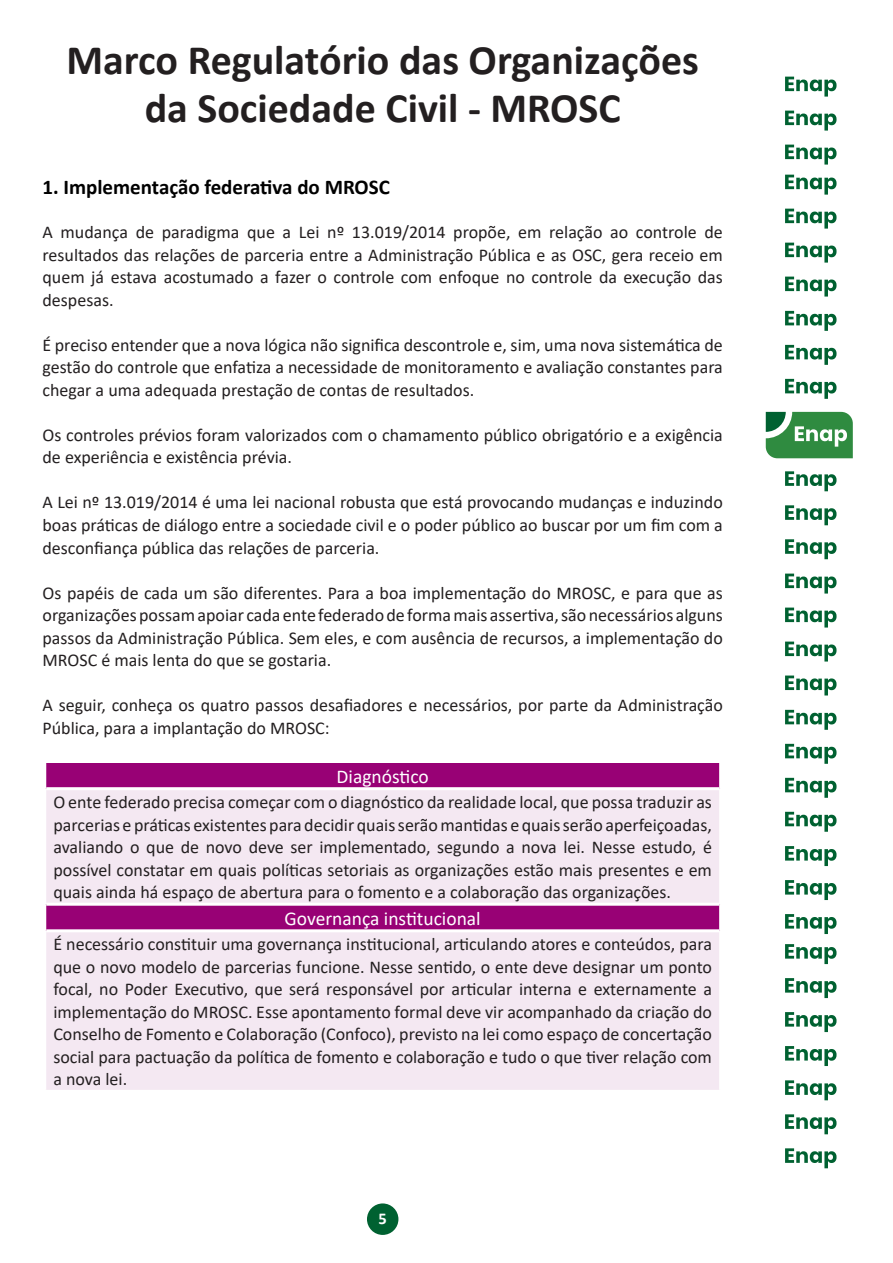
<style>
.page{position:relative;width:893px;height:1263px;background:#fff}
.page>*{position:absolute;margin:0;border:0;box-sizing:border-box;transform-origin:0 0}
.Titulo{font:700 42px "Calibri";color:#231f20}
.Sub_titulo{font:700 21px "Calibri";color:#000}
.texto{font:19.5px "Calibri";color:#fff}
.texto-2{font:18px/22.5px "Calibri";color:#231f20;text-align:justify}
.t1{font:700 16.5px "Calibri";color:#fff}
</style>
<div class="page">
<div style="left:367px;top:1203px;width:31px;height:32px;background:#006131;border-radius:50%"></div>
<svg style="left:766px;top:412px;width:87px;height:46px;background:#509c60"></svg>
<svg style="left:785px;top:914px;width:51px;height:20px"></svg>
<svg style="left:785px;top:880px;width:51px;height:20px"></svg>
<svg style="left:785px;top:846px;width:51px;height:20px"></svg>
<svg style="left:785px;top:812px;width:51px;height:20px"></svg>
<svg style="left:785px;top:778px;width:51px;height:20px"></svg>
<svg style="left:785px;top:744px;width:51px;height:20px"></svg>
<svg style="left:785px;top:710px;width:51px;height:20px"></svg>
<svg style="left:785px;top:1148px;width:51px;height:20px"></svg>
<svg style="left:785px;top:1114px;width:51px;height:20px"></svg>
<svg style="left:785px;top:1080px;width:51px;height:20px"></svg>
<svg style="left:785px;top:1046px;width:51px;height:20px"></svg>
<svg style="left:785px;top:1012px;width:51px;height:20px"></svg>
<svg style="left:785px;top:978px;width:51px;height:20px"></svg>
<svg style="left:785px;top:944px;width:51px;height:20px"></svg>
<svg style="left:785px;top:675px;width:51px;height:20px"></svg>
<svg style="left:785px;top:642px;width:51px;height:19px"></svg>
<svg style="left:785px;top:608px;width:51px;height:19px"></svg>
<svg style="left:785px;top:574px;width:51px;height:19px"></svg>
<svg style="left:785px;top:539px;width:51px;height:20px"></svg>
<svg style="left:785px;top:505px;width:51px;height:20px"></svg>
<svg style="left:785px;top:471px;width:51px;height:20px"></svg>
<svg style="left:785px;top:145px;width:51px;height:20px"></svg>
<svg style="left:785px;top:111px;width:51px;height:20px"></svg>
<svg style="left:785px;top:77px;width:51px;height:20px"></svg>
<svg style="left:785px;top:379px;width:51px;height:20px"></svg>
<svg style="left:785px;top:345px;width:51px;height:20px"></svg>
<svg style="left:785px;top:311px;width:51px;height:20px"></svg>
<svg style="left:785px;top:277px;width:51px;height:20px"></svg>
<svg style="left:785px;top:243px;width:51px;height:20px"></svg>
<svg style="left:785px;top:209px;width:51px;height:20px"></svg>
<svg style="left:785px;top:175px;width:51px;height:20px"></svg>
<div style="left:46px;top:763px;width:673px;height:24px;background:#980175"></div>
<svg style="left:46px;top:790px;width:673px;height:300px;background:#ecd6e8"></svg>
<hr style="left:46px;top:903px;width:673px;height:3px;background:#fff">
<hr style="left:46px;top:929px;width:673px;height:3px;background:#fff">
<p class="Titulo" style="left:66px;top:30px;width:634px">Marco Regulatório das Organizações</p>
<p class="Titulo" style="left:145px;top:78px;width:477px">da Sociedade Civil - MROSC</p>
<p class="Sub_titulo" style="left:43px;top:173px;width:349px">1. Implementação federativa do MROSC</p>
<p class="texto-2" style="left:43px;top:221px;width:682px">A mudança de paradigma que a Lei nº 13.019/2014 propõe, em relação ao controle de resultados das relações de parceria entre a Administração Pública e as OSC, gera receio em quem já estava acostumado a fazer o controle com enfoque no controle da execução das despesas.</p>
<p class="texto-2" style="left:43px;top:333px;width:682px">É preciso entender que a nova lógica não significa descontrole e, sim, uma nova sistemática de gestão do controle que enfatiza a necessidade de monitoramento e avaliação constantes para chegar a uma adequada prestação de contas de resultados.</p>
<p class="texto-2" style="left:43px;top:423px;width:682px">Os controles prévios foram valorizados com o chamamento público obrigatório e a exigência de experiência e existência prévia.</p>
<p class="texto-2" style="left:43px;top:491px;width:682px">A Lei nº 13.019/2014 é uma lei nacional robusta que está provocando mudanças e induzindo boas práticas de diálogo entre a sociedade civil e o poder público ao buscar por um fim com a desconfiança pública das relações de parceria.</p>
<p class="texto-2" style="left:43px;top:581px;width:682px">Os papéis de cada um são diferentes. Para a boa implementação do MROSC, e para que as organizações possam apoiar cada ente federado de forma mais assertiva, são necessários alguns passos da Administração Pública. Sem eles, e com ausência de recursos, a implementação do MROSC é mais lenta do que se gostaria.</p>
<p class="texto-2" style="left:43px;top:693px;width:682px">A seguir, conheça os quatro passos desafiadores e necessários, por parte da Administração<br>Pública, para a implantação do MROSC:</p>
<p class="texto" style="left:337px;top:763px;width:94px">Diagnóstico</p>
<p class="texto-2" style="left:53px;top:790px;width:660px">O ente federado precisa começar com o diagnóstico da realidade local, que possa traduzir as parcerias e práticas existentes para decidir quais serão mantidas e quais serão aperfeiçoadas, avaliando o que de novo deve ser implementado, segundo a nova lei. Nesse estudo, é possível constatar em quais políticas setoriais as organizações estão mais presentes e em quais ainda há espaço de abertura para o fomento e a colaboração das organizações.</p>
<p class="texto" style="left:285px;top:905px;width:198px">Governança institucional</p>
<p class="texto-2" style="left:53px;top:933px;width:660px">É necessário constituir uma governança institucional, articulando atores e conteúdos, para que o novo modelo de parcerias funcione. Nesse sentido, o ente deve designar um ponto focal, no Poder Executivo, que será responsável por articular interna e externamente a implementação do MROSC. Esse apontamento formal deve vir acompanhado da criação do Conselho de Fomento e Colaboração (Confoco), previsto na lei como espaço de concertação social para pactuação da política de fomento e colaboração e tudo o que tiver relação com a nova lei.</p>
<p class="t1" style="left:378px;top:1207px;width:10px">5</p>
</div>
